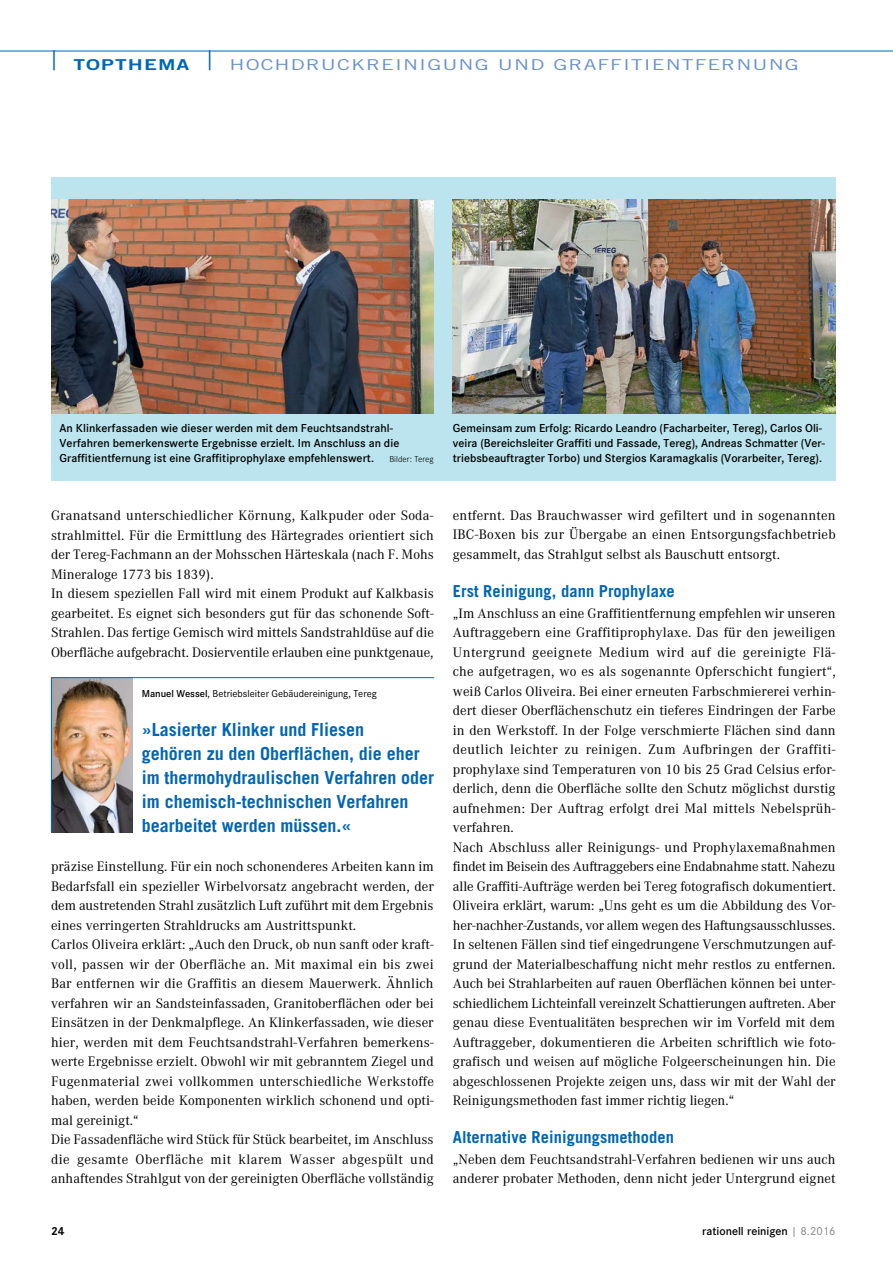
<style>
.page{position:relative;width:893px;height:1263px;background:#fff}
.page>*{position:absolute;margin:0;border:0;box-sizing:border-box;transform-origin:0 0}
.t1{font:700 18px/24px "Trade Gothic";color:#0066b3}
.t2{font:700 16.5px "Trade Gothic";letter-spacing:.005em;color:#0066b3}
.t3{font:15px "Trade Gothic";letter-spacing:.05em;color:#6a91cb;scale:1.4 1}
.t4{font:14.25px/19.5px "Corporate A";letter-spacing:.005em;color:#000}
.t5{font:600 12px/15px "Corporate S";color:#000}
.t6{font:700 12px "Corporate S";color:#000}
.t7{font:10.5px "Corporate S";color:#000}
.t8{font:300 9px "Corporate S";letter-spacing:.005em;color:#000}
.s1{font-weight:300;font-size:27px;color:#0066b3}
.s2{font-family:"Trade Gothic Bold Two";color:#0066b3}
.s3{font-weight:600}
.s4{font-weight:400;color:#808285}
</style>
<div class="page">
<div style="left:51px;top:178px;width:785px;height:303px;background:#bbe4ee"></div>
<hr style="left:0;top:51px;width:893px;height:1px;background:#0066b3">
<img style="left:453px;top:199px;width:383px;height:214px">
<img style="left:51px;top:199px;width:383px;height:214px">
<img style="left:52px;top:678px;width:80px;height:154px">
<hr style="left:51px;top:678px;width:1px;height:154px;background:#0066b3">
<hr style="left:51px;top:677px;width:383px;height:1px;background:#0066b3">
<p class="t3" style="left:51px;top:56px;width:536px"><span class="s1">|</span> <span class="s2">TOPTHEMA</span> <span class="s1">|</span> HOCH DRUCKREINIGUNG UND GRAFFITIENTFERNUNG</p>
<p class="t5" style="left:60px;top:420px;width:341px">An Klinkerfassaden wie dieser werden mit dem Feuchtsandstrahl-<br>Verfahren bemerkenswerte Ergebnisse erzielt. Im Anschluss an die<br>Graffitientfernung ist eine Graffitiprophylaxe empfehlenswert.</p>
<p class="t8" style="left:389px;top:453px;width:46px">Bilder: Tereg</p>
<p class="t4" style="left:51px;top:506px;width:384px">Granatsand unterschiedlicher Körnung, Kalkpuder oder Soda&shy;strahlmittel. Für die Ermittlung des Härtegrades orientiert sich der Tereg-Fachmann an der Mohsschen Härteskala (nach F. Mohs Mineraloge 1773 bis 1839).<br>In diesem speziellen Fall wird mit einem Produkt auf Kalkbasis gearbeitet. Es eignet sich besonders gut für das schonende Soft-Strahlen. Das fertige Gemisch wird mittels Sandstrahldüse auf die Oberfläche aufgebracht. Dosierventile erlauben eine punktgenaue,</p>
<p class="t7" style="left:142px;top:687px;width:236px"><span class="s3">Manuel Wessel</span>, Betriebsleiter Gebäudereinigung, Tereg</p>
<p class="t1" style="left:142px;top:717px;width:294px">»Lasierter Klinker und Fliesen<br>gehören zu den Oberflächen, die eher im thermohydraulischen Verfahren oder im chemisch-technischen Verfahren bearbeitet werden müssen.«</p>
<p class="t4" style="left:51px;top:857px;width:384px">präzise Einstellung. Für ein noch schonenderes Arbeiten kann im Bedarfsfall ein spezieller Wirbelvorsatz angebracht werden, der dem austretenden Strahl zusätzlich Luft zuführt mit dem Ergebnis eines verringerten Strahldrucks am Austrittspunkt.<br>Carlos Oliveira erklärt: „Auch den Druck, ob nun sanft oder kraft&shy;voll, passen wir der Oberfläche an. Mit maximal ein bis zwei Bar entfernen wir die Graffitis an diesem Mauerwerk. Ähnlich verfahren wir an Sandsteinfassaden, Granitoberflächen oder bei Einsätzen in der Denkmalpflege. An Klinkerfassaden, wie dieser hier, werden mit dem Feuchtsandstrahl-Verfahren bemerkens&shy;werte Ergebnisse erzielt. Obwohl wir mit gebranntem Ziegel und Fugenmaterial zwei vollkommen unterschiedliche Werkstoffe haben, werden beide Komponenten wirklich schonend und opti&shy;mal gereinigt.“<br>Die Fassadenfläche wird Stück für Stück bearbeitet, im Anschluss die gesamte Oberfläche mit klarem Wasser abgespült und anhaftendes Strahlgut von der gereinigten Oberfläche vollständig</p>
<p class="t5" style="left:453px;top:420px;width:373px">Gemeinsam zum Erfolg: Ricardo Leandro (Facharbeiter, Tereg), Carlos Oli&shy;veira (Bereichsleiter Graffiti und Fassade, Tereg), Andreas Schmatter (Ver&shy;triebsbeauftragter Torbo) und Stergios Karamagkalis (Vorarbeiter, Tereg).</p>
<p class="t4" style="left:453px;top:506px;width:384px;text-align:justify">entfernt. Das Brauchwasser wird gefiltert und in sogenannten IBC-Boxen bis zur Übergabe an einen Entsorgungsfachbetrieb gesammelt, das Strahlgut selbst als Bauschutt entsorgt.</p>
<p class="t2" style="left:453px;top:580px;width:223px">Erst Reinigung, dann Prophylaxe</p>
<p class="t4" style="left:453px;top:603px;width:384px">„Im Anschluss an eine Graffitientfernung empfehlen wir unseren Auftraggebern eine Graffitiprophylaxe. Das für den jeweiligen Untergrund geeignete Medium wird auf die gereinigte Flä&shy;che aufgetragen, wo es als sogenannte Opferschicht fungiert“, weiß Carlos Oliveira. Bei einer erneuten Farbschmiererei verhin&shy;dert dieser Oberflächenschutz ein tieferes Eindringen der Farbe in den Werkstoff. In der Folge verschmierte Flächen sind dann deutlich leichter zu reinigen. Zum Aufbringen der Graffiti&shy;prophylaxe sind Temperaturen von 10 bis 25 Grad Celsius erfor&shy;derlich, denn die Oberfläche sollte den Schutz möglichst durstig aufnehmen: Der Auftrag erfolgt drei Mal mittels Nebelsprüh&shy;verfahren.<br>Nach Abschluss aller Reinigungs- und Prophylaxemaßnahmen findet im Beisein des Auftraggebers eine Endabnahme statt. Nahezu alle Graffiti-Aufträge werden bei Tereg fotografisch dokumentiert.<br>Oliveira erklärt, warum: „Uns geht es um die Abbildung des Vor&shy;her-nachher-Zustands, vor allem wegen des Haftungsausschlusses.<br>In seltenen Fällen sind tief eingedrungene Verschmutzungen auf&shy;grund der Materialbeschaffung nicht mehr restlos zu entfernen.<br>Auch bei Strahlarbeiten auf rauen Oberflächen können bei unter&shy;schiedlichem Lichteinfall vereinzelt Schattierungen auftreten. Aber genau diese Eventualitäten besprechen wir im Vorfeld mit dem Auftraggeber, dokumentieren die Arbeiten schriftlich wie foto&shy;grafisch und weisen auf mögliche Folgeerscheinungen hin. Die abgeschlossenen Projekte zeigen uns, dass wir mit der Wahl der Reinigungsmethoden fast immer richtig liegen.“</p>
<p class="t2" style="left:453px;top:1126px;width:223px">Alternative Reinigungsmethoden</p>
<p class="t4" style="left:453px;top:1149px;width:384px">„Neben dem Feuchtsandstrahl-Verfahren bedienen wir uns auch anderer probater Methoden, denn nicht jeder Untergrund eignet</p>
<p class="t6" style="left:51px;top:1224px;width:15px">24</p>
<p class="t5" style="left:702px;top:1224px;width:135px">rationell reinigen <span class="s4">| 8.2016</span></p>
</div>
